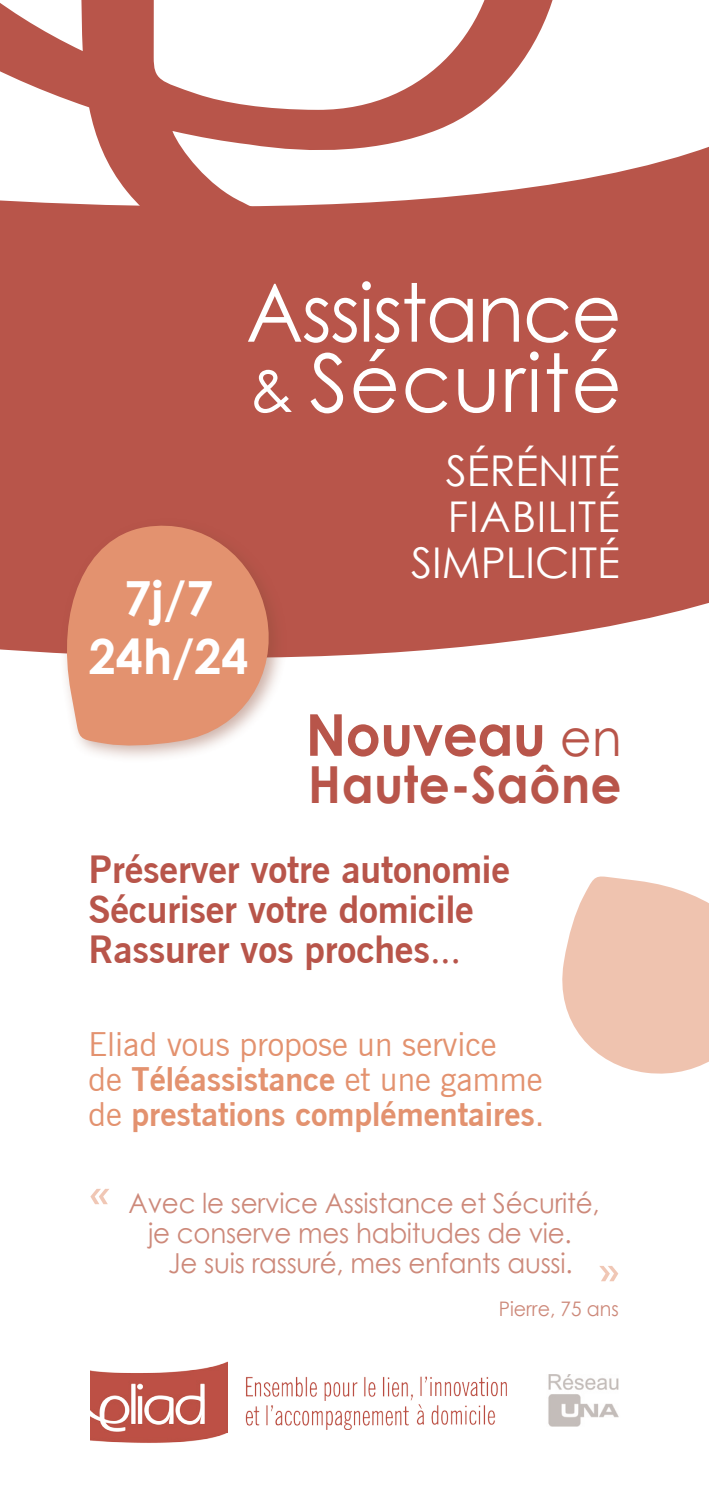
<style>
.page{position:relative;width:709px;height:1489px;background:#fff}
.page>*{position:absolute;margin:0;border:0;box-sizing:border-box;transform-origin:0 0}
.t1{font:80.5px "Century Gothic";letter-spacing:-.02em;color:#fff;scale:.96 1}
.t2{font:80.5px "Century Gothic";letter-spacing:.02em;color:#fff;scale:.96 1}
.t3{font:700 57.75px "Century Gothic";letter-spacing:-.01em;color:#b8554a;scale:.95 1}
.t4{font:700 51px "Century Gothic";letter-spacing:.01em;color:#b8554a;scale:.95 1}
.t5{font:700 48.5px "Century Gothic";color:#fff}
.t6{font:42.5px "Century Gothic";color:#fff}
.t7{font:42.5px "Century Gothic";letter-spacing:.02em;color:#fff}
.t8{font:700 37.5px "News Gothic BT";letter-spacing:-.005em;color:#b8554a}
.t9{font:700 32.5px/35px "News Gothic BT";color:#e3926f}
.t10{font:32.5px "News Gothic BT";color:#e3926f}
.t11{font:27.5px "Century Gothic";letter-spacing:-.01em;color:#cd897a;scale:.95 1}
.t12{font:20px "Century Gothic";color:#cd897a;scale:.95 1}
.s1{font-size:60.75px}
.s2{font-weight:400;font-size:51px}
.s3{font-family:"Century Gothic";font-weight:400}
.s4{font-weight:400}
</style>
<div class="page">
<svg style="left:0;top:0;width:553px;height:132px"></svg>
<svg style="left:0;top:132px;width:709px;height:526px;background:#c06a60"></svg>
<img style="left:548px;top:1374px;width:71px;height:51px">
<img style="left:90px;top:1362px;width:137px;height:81px">
<img style="left:246px;top:1376px;width:167px;height:24px">
<img style="left:245px;top:1405px;width:163px;height:23px">
<img style="left:416px;top:1404px;width:80px;height:21px">
<img style="left:420px;top:1376px;width:87px;height:21px">
<svg style="left:562px;top:876px;width:147px;height:198px"></svg>
<div style="left:59px;top:517px;width:229px;height:246px;background:#8d4d39;opacity:.44"></div>
<svg style="left:56px;top:517px;width:221px;height:229px;background:#dc9074"></svg>
<svg style="left:90px;top:1188px;width:19px;height:16px"></svg>
<svg style="left:599px;top:1266px;width:19px;height:15px"></svg>
<p class="t1" style="left:246px;top:256px;width:393px">Assistance</p>
<p class="t2" style="left:249px;top:326px;width:389px"><span class="s1">&amp;</span> Sécurité</p>
<p class="t5" style="left:124px;top:561px;width:91px">7j/7</p>
<p class="t5" style="left:89px;top:619px;width:161px">24h/24</p>
<p class="t6" style="left:446px;top:440px;width:175px">SÉRÉNITÉ</p>
<p class="t7" style="left:448px;top:486px;width:174px">FIABILITÉ</p>
<p class="t6" style="left:411px;top:532px;width:210px">SIMPLICITÉ</p>
<p class="t3" style="left:306px;top:691px;width:334px">Nouveau <span class="s2">en</span></p>
<p class="t4" style="left:308px;top:746px;width:331px">Haute-Saône</p>
<p class="t8" style="left:89px;top:846px;width:423px">Préserver votre autonomie</p>
<p class="t8" style="left:89px;top:886px;width:386px">Sécuriser votre domicile</p>
<p class="t8" style="left:89px;top:926px;width:373px">Rassurer vos proches<span class="s3">...</span></p>
<p class="t10" style="left:89px;top:1024px;width:409px">Eliad vous propose un service</p>
<p class="t9" style="left:89px;top:1061px;width:457px"><span class="s4">de</span> Téléassistance <span class="s4">et une gamme de</span> prestations complémentaires<span class="s4">.</span></p>
<p class="t11" style="left:129px;top:1183px;width:497px">Avec le service Assistance et Sécurité,</p>
<p class="t11" style="left:148px;top:1213px;width:447px">je conserve mes habitudes de vie.</p>
<p class="t11" style="left:168px;top:1243px;width:427px">Je suis rassuré, mes enfants aussi.</p>
<p class="t12" style="left:499px;top:1294px;width:128px">Pierre, 75 ans</p>
</div>
